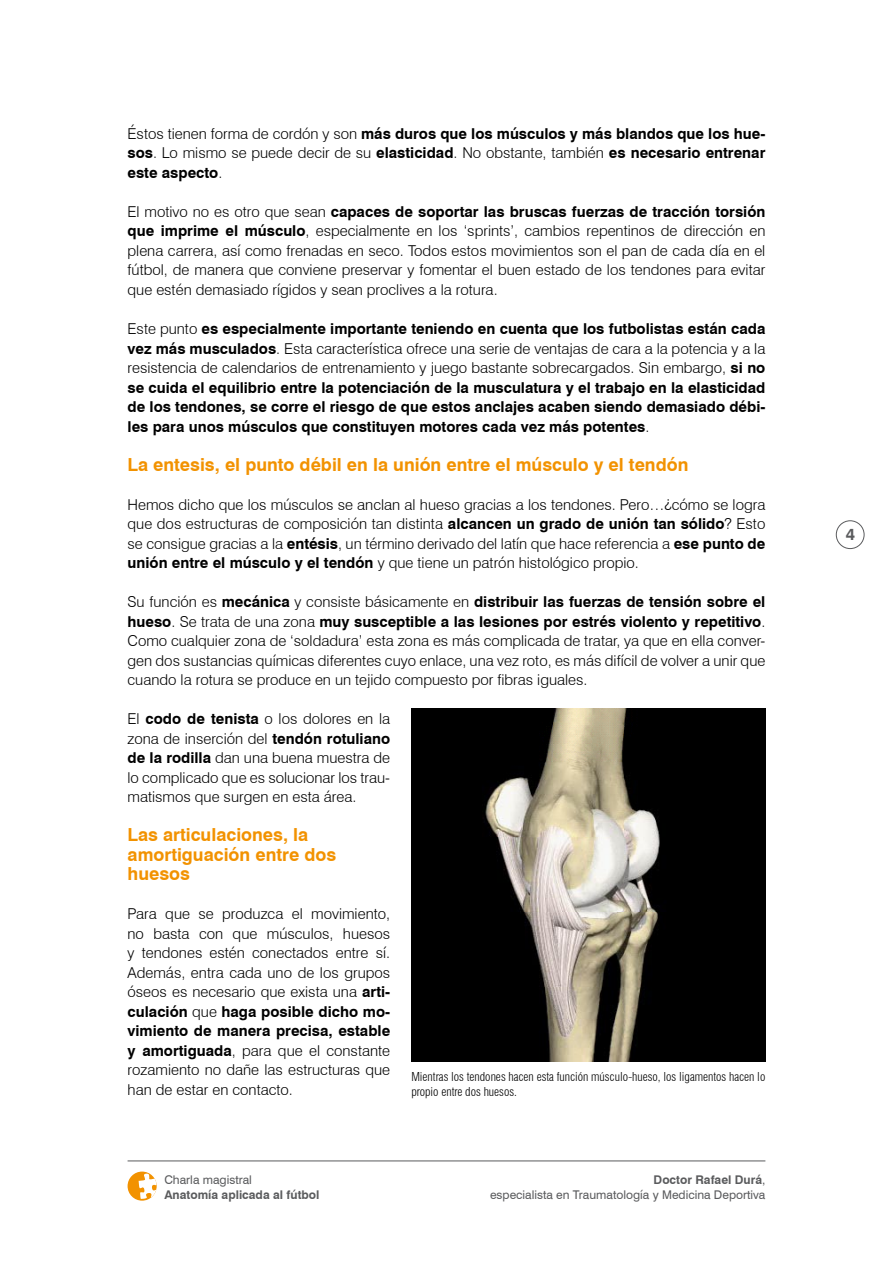
<style>
.page{position:relative;width:893px;height:1263px;background:#fff}
.page>*{position:absolute;margin:0;border:0;box-sizing:border-box;transform-origin:0 0}
.t1{font:700 18px/19.5px "Swiss 721 BT";color:#f29200}
.t2{font:300 15px/19.5px "Swiss 721 BT";color:#000;text-align:justify}
.t3{font:700 15px/19.5px "Swiss 721 BT";color:#000;text-align:justify}
.t4{font:300 condensed 12px/15px "Swiss 721 BT";color:#000}
.t5{font:12px/14.4px "Swiss 721 BT";color:#5a5b5d;text-align:right}
.t6{font:700 12px "Swiss 721 BT";color:#5a5b5d}
.s1{font-weight:300}
.s2{font-weight:700}
</style>
<div class="page">
<div style="left:128px;top:1171px;width:29px;height:30px;background:#f29200;border-radius:50%"></div>
<svg style="left:139px;top:1173px;width:18px;height:26px"></svg>
<hr style="left:128px;top:1161px;width:637px;height:1px;background:#5a5b5d">
<div style="left:836px;top:521px;width:28px;height:28px;border:1px solid #5a5b5d;border-radius:50%"></div>
<img style="left:412px;top:708px;width:353px;height:354px">
<p class="t3" style="left:128px;top:124px;width:639px"><span class="s1">Éstos tienen forma de cordón y son</span> más duros que los músculos y más blandos que los hue&shy;sos<span class="s1">. Lo mismo se puede decir de su</span> elasticidad<span class="s1">. No obstante, también</span> es necesario entrenar este aspecto<span class="s1">.</span></p>
<p class="t2" style="left:128px;top:202px;width:639px">El motivo no es otro que sean <span class="s2">capaces de soportar las bruscas fuerzas de tracción torsión que imprime el músculo</span>, especialmente en los ‘sprints’, cambios repentinos de dirección en plena carrera, así como frenadas en seco. Todos estos movimientos son el pan de cada día en el fútbol, de manera que conviene preservar y fomentar el buen estado de los tendones para evitar que estén demasiado rígidos y sean proclives a la rotura.</p>
<p class="t3" style="left:128px;top:319px;width:639px"><span class="s1">Este punto</span> es especialmente importante teniendo en cuenta que los futbolistas están cada vez más musculados<span class="s1">. Esta característica ofrece una serie de ventajas de cara a la potencia y a la resistencia de calendarios de entrenamiento y juego bastante sobrecargados. Sin embargo,</span> si no se cuida el equilibrio entre la potenciación de la musculatura y el trabajo en la elasticidad de los tendones, se corre el riesgo de que estos anclajes acaben siendo demasiado débi&shy;les para unos músculos que constituyen motores cada vez más potentes<span class="s1">.</span></p>
<p class="t1" style="left:128px;top:454px;width:562px">La entesis, el punto débil en la unión entre el músculo y el tendón</p>
<p class="t2" style="left:128px;top:494px;width:639px">Hemos dicho que los músculos se anclan al hueso gracias a los tendones. Pero…¿cómo se logra que dos estructuras de composición tan distinta <span class="s2">alcancen un grado de unión tan sólido</span>? Esto se consigue gracias a la <span class="s2">entésis</span>, un término derivado del latín que hace referencia a <span class="s2">ese punto de unión entre el músculo y el tendón</span> y que tiene un patrón histológico propio.</p>
<p class="t2" style="left:128px;top:592px;width:639px">Su función es <span class="s2">mecánica</span> y consiste básicamente en <span class="s2">distribuir las fuerzas de tensión sobre el hueso</span>. Se trata de una zona <span class="s2">muy susceptible a las lesiones por estrés violento y repetitivo</span>.<br>Como cualquier zona de ‘soldadura’ esta zona es más complicada de tratar, ya que en ella conver&shy;gen dos sustancias químicas diferentes cuyo enlace, una vez roto, es más difícil de volver a unir que cuando la rotura se produce en un tejido compuesto por fibras iguales.</p>
<p class="t2" style="left:128px;top:709px;width:264px">El <span class="s2">codo de tenista</span> o los dolores en la zona de inserción del <span class="s2">tendón rotuliano de la rodilla</span> dan una buena muestra de lo complicado que es solucionar los trau&shy;matismos que surgen en esta área.</p>
<p class="t1" style="left:128px;top:825px;width:210px">Las articulaciones, la amortiguación entre dos huesos</p>
<p class="t2" style="left:128px;top:904px;width:264px">Para que se produzca el movimiento, no basta con que músculos, huesos y tendones estén conectados entre sí.<br>Además, entra cada uno de los grupos óseos es necesario que exista una <span class="s2">arti&shy;culación</span> que <span class="s2">haga posible dicho mo&shy;vimiento de manera precisa, estable y amortiguada</span>, para que el constante rozamiento no dañe las estructuras que han de estar en contacto.</p>
<p class="t4" style="left:411px;top:1069px;width:355px">Mientras los tendones hacen esta función músculo-hueso, los ligamentos hacen lo propio entre dos huesos.</p>
<p class="t5" style="left:164px;top:1173px;width:89px">Charla magistral</p>
<p class="t6" style="left:164px;top:1187px;width:157px">Anatomía aplicada al fútbol</p>
<p class="t5" style="left:490px;top:1173px;width:277px"><span class="s2">Doctor Rafael Durá</span>,<br>especialista en Traumatología y Medicina Deportiva</p>
</div>
